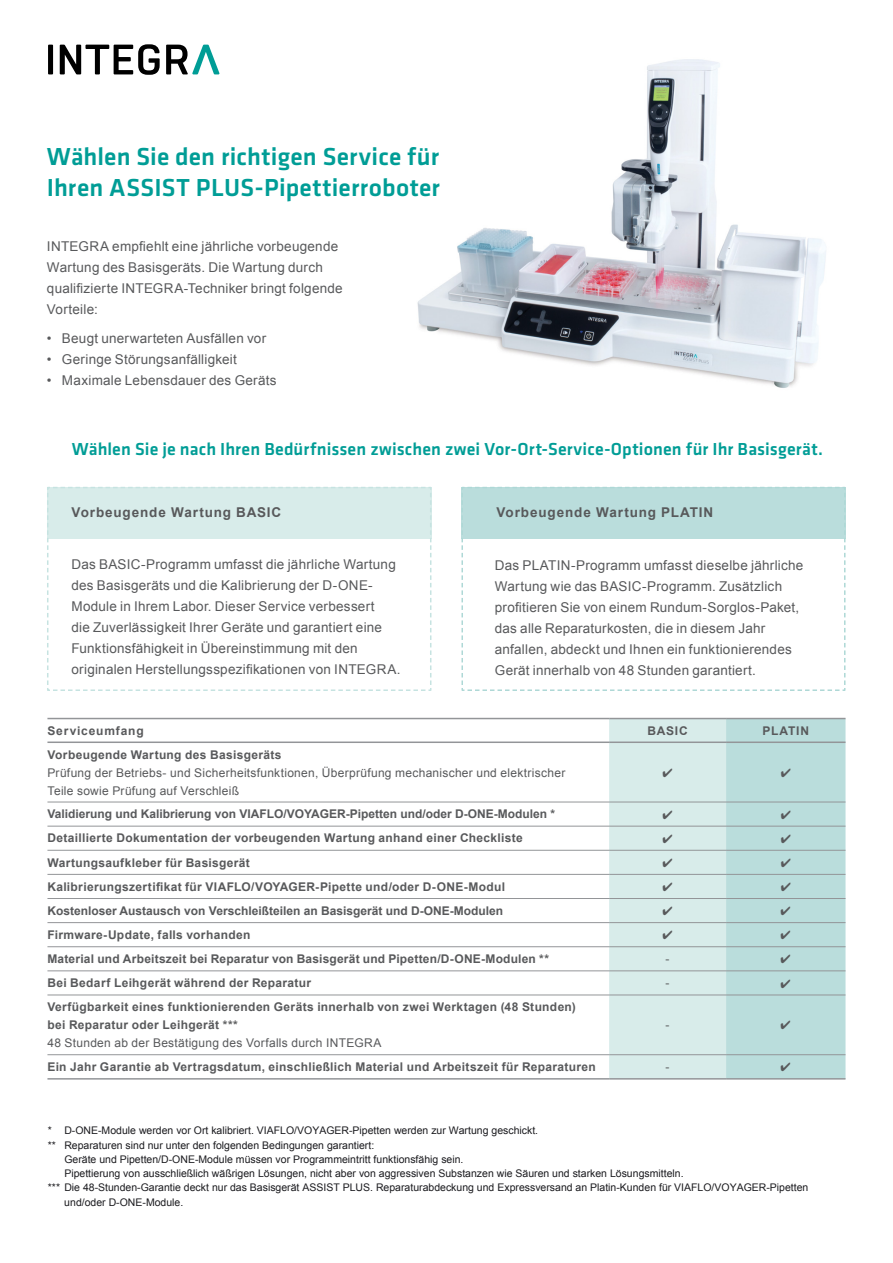
<style>
.page{position:relative;width:893px;height:1263px;background:#fff}
.page>*{position:absolute;margin:0;border:0;box-sizing:border-box;transform-origin:0 0}
.t1{font:500 25.5px/31.5px "Klavika Basic";letter-spacing:.005em;color:#009d96}
.t2{font:500 18px "Klavika Basic";letter-spacing:.005em;color:#009d96}
.t3{font:13.5px/21px "Arial";letter-spacing:.015em;color:#58595b}
.t4{font:700 13.5px "Arial";letter-spacing:.06em;color:#58595b}
.t5{font:700 12px/18px "Arial";letter-spacing:.025em;color:#58595b}
.t6{font:12px/18px "Arial";letter-spacing:.02em;color:#58595b}
.t7{font:700 12px "Arial";color:#58595b}
.t8{font:700 12px "Arial";letter-spacing:.065em;color:#58595b}
.t9{font:10.5px "Arial";color:#1b1b1f}
</style>
<div class="page">
<img style="left:417px;top:59px;width:409px;height:329px">
<div style="left:48px;top:45px;width:5px;height:29px;background:#000"></div>
<svg style="left:60px;top:44px;width:100px;height:31px"></svg>
<svg style="left:166px;top:45px;width:53px;height:29px"></svg>
<hr style="left:47px;top:802px;width:562px;height:1px;background:#939598">
<hr style="left:47px;top:826px;width:562px;height:1px;background:#939598">
<hr style="left:47px;top:850px;width:562px;height:1px;background:#939598">
<hr style="left:47px;top:874px;width:562px;height:1px;background:#939598">
<hr style="left:47px;top:898px;width:562px;height:1px;background:#939598">
<hr style="left:47px;top:922px;width:562px;height:1px;background:#939598">
<hr style="left:47px;top:946px;width:562px;height:1px;background:#939598">
<hr style="left:47px;top:970px;width:562px;height:1px;background:#939598">
<hr style="left:47px;top:718px;width:562px;height:1px;background:#939598">
<hr style="left:47px;top:741px;width:562px;height:2px;background:#939598">
<hr style="left:47px;top:1078px;width:562px;height:1px;background:#939598">
<hr style="left:47px;top:994px;width:562px;height:1px;background:#939598">
<hr style="left:47px;top:1054px;width:562px;height:1px;background:#939598">
<svg style="left:461px;top:486px;width:385px;height:205px"></svg>
<svg style="left:47px;top:486px;width:385px;height:205px"></svg>
<svg style="left:609px;top:718px;width:236px;height:361px;background:#c6e1e0"></svg>
<h1 class="t1" style="left:47px;top:140px;width:395px">Wählen Sie den richtigen Service für<br>Ihren ASSIST PLUS-Pipettierroboter</h1>
<p class="t3" style="left:47px;top:236px;width:297px">INTEGRA empfiehlt eine jährliche vorbeugende Wartung des Basisgeräts. Die Wartung durch qualifizierte INTEGRA-Techniker bringt folgende Vorteile:</p>
<p class="t3" style="left:47px;top:328px;width:221px">• Beugt unerwarteten Ausfällen vor</p>
<p class="t3" style="left:47px;top:349px;width:191px">• Geringe Störungsanfälligkeit</p>
<p class="t3" style="left:47px;top:370px;width:231px">• Maximale Lebensdauer des Geräts</p>
<h2 class="t2" style="left:72px;top:437px;width:753px">Wählen Sie je nach Ihren Bedürfnissen zwischen zwei Vor-Ort-Service-Optionen für Ihr Basisgerät.</h2>
<p class="t4" style="left:71px;top:503px;width:211px">Vorbeugende Wartung BASIC</p>
<p class="t3" style="left:71px;top:554px;width:331px">Das BASIC-Programm umfasst die jährliche Wartung des Basisgeräts und die Kalibrierung der D-ONE-Module in Ihrem Labor. Dieser Service verbessert<br>die Zuverlässigkeit Ihrer Geräte und garantiert eine Funktionsfähigkeit in Übereinstimmung mit den originalen Herstellungsspezifikationen von INTEGRA.</p>
<p class="t4" style="left:496px;top:504px;width:218px">Vorbeugende Wartung PLATIN</p>
<p class="t3" style="left:495px;top:555px;width:310px">Das PLATIN-Programm umfasst dieselbe jährliche Wartung wie das BASIC-Programm. Zusätzlich profitieren Sie von einem Rundum-Sorglos-Paket, das alle Reparaturkosten, die in diesem Jahr anfallen, abdeckt und Ihnen ein funktionierendes Gerät innerhalb von 48 Stunden garantiert.</p>
<p class="t8" style="left:47px;top:723px;width:98px">Serviceumfang</p>
<p class="t5" style="left:647px;top:722px;width:42px">BASIC</p>
<p class="t5" style="left:762px;top:722px;width:48px">PLATIN</p>
<p class="t5" style="left:47px;top:746px;width:236px">Vorbeugende Wartung des Basisgeräts</p>
<p class="t6" style="left:47px;top:763px;width:519px">Prüfung der Betriebs- und Sicherheitsfunktionen, Überprüfung mechanischer und elektrischer<br>Teile sowie Prüfung auf Verschleiß</p>
<p class="t7" style="left:47px;top:806px;width:509px">Validierung und Kalibrierung von VIAFLO/VOYAGER-Pipetten und/oder D-ONE-Modulen *</p>
<p class="t5" style="left:47px;top:829px;width:477px">Detaillierte Dokumentation der vorbeugenden Wartung anhand einer Checkliste</p>
<p class="t5" style="left:47px;top:854px;width:204px">Wartungsaufkleber für Basisgerät</p>
<p class="t5" style="left:47px;top:878px;width:459px">Kalibrierungszertifikat für VIAFLO/VOYAGER-Pipette und/oder D-ONE-Modul</p>
<p class="t7" style="left:47px;top:903px;width:457px">Kostenloser Austausch von Verschleißteilen an Basisgerät und D-ONE-Modulen</p>
<p class="t5" style="left:47px;top:926px;width:205px">Firmware-Update, falls vorhanden</p>
<p class="t5" style="left:47px;top:950px;width:503px">Material und Arbeitszeit bei Reparatur von Basisgerät und Pipetten/D-ONE-Modulen **</p>
<p class="t6" style="left:665px;top:950px;width:5px">-</p>
<p class="t5" style="left:47px;top:974px;width:265px">Bei Bedarf Leihgerät während der Reparatur</p>
<p class="t6" style="left:665px;top:974px;width:5px">-</p>
<p class="t5" style="left:47px;top:998px;width:530px">Verfügbarkeit eines funktionierenden Geräts innerhalb von zwei Werktagen (48 Stunden) bei Reparatur oder Leihgerät ***</p>
<p class="t6" style="left:47px;top:1034px;width:336px">48 Stunden ab der Bestätigung des Vorfalls durch INTEGRA</p>
<p class="t6" style="left:665px;top:1016px;width:5px">-</p>
<p class="t5" style="left:47px;top:1058px;width:550px">Ein Jahr Garantie ab Vertragsdatum, einschließlich Material und Arbeitszeit für Reparaturen</p>
<p class="t6" style="left:665px;top:1058px;width:5px">-</p>
<p class="t9" style="left:48px;top:1124px;width:492px">* D-ONE-Module werden vor Ort kalibriert. VIAFLO/VOYAGER-Pipetten werden zur Wartung geschickt.</p>
<p class="t9" style="left:48px;top:1138px;width:328px">** Reparaturen sind nur unter den folgenden Bedingungen garantiert:</p>
<p class="t9" style="left:64px;top:1152px;width:401px">Geräte und Pipetten/D-ONE-Module müssen vor Programmeintritt funktionsfähig sein.</p>
<p class="t9" style="left:64px;top:1166px;width:621px">Pipettierung von ausschließlich wäßrigen Lösungen, nicht aber von aggressiven Substanzen wie Säuren und starken Lösungsmitteln.</p>
<p class="t9" style="left:48px;top:1181px;width:762px">*** Die 48-Stunden-Garantie deckt nur das Basisgerät ASSIST PLUS. Reparaturabdeckung und Expressversand an Platin-Kunden für VIAFLO/VOYAGER-Pipetten</p>
<p class="t9" style="left:64px;top:1195px;width:121px">und/oder D-ONE-Module.</p>
</div>
